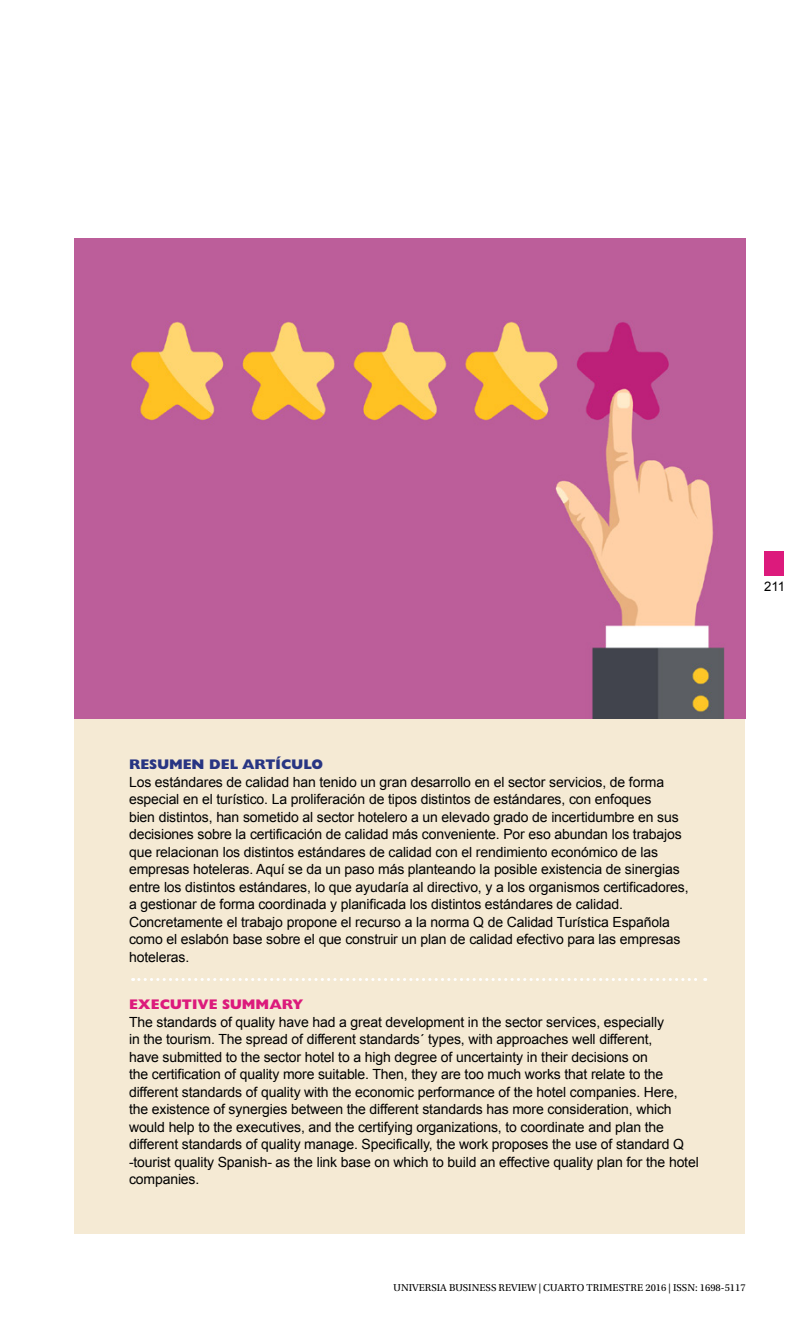
<style>
.page{position:relative;width:809px;height:1340px;background:#fff}
.page>*{position:absolute;margin:0;border:0;box-sizing:border-box;transform-origin:0 0}
.t1{font:14px/17.5px "Arial";letter-spacing:-.01em;color:#000}
.t2{font:800 14px "Gill Sans Std";color:#283583}
.t3{font:800 14px "Gill Sans Std";color:#dc1a7c}
.t4{font:13.12px "Arial";color:#000}
.t5{font:10.5px "Utopia Std";color:#000}
</style>
<div class="page">
<div style="left:764px;top:551px;width:20px;height:24px;background:#dc1a7c"></div>
<div style="left:74px;top:719px;width:671px;height:514px;background:#f5ead4"></div>
<svg style="left:133px;top:978px;width:572px;height:3px"></svg>
<img style="left:74px;top:238px;width:671px;height:480px">
<p class="t4" style="left:764px;top:577px;width:22px">211</p>
<p class="t2" style="left:129px;top:756px;width:196px">RESUMEN DEL ARTÍCULO</p>
<p class="t1" style="left:129px;top:773px;width:561px">Los estándares de calidad han tenido un gran desarrollo en el sector servicios, de forma especial en el turístico. La proliferación de tipos distintos de estándares, con enfoques<br>bien distintos, han sometido al sector hotelero a un elevado grado de incertidumbre en sus decisiones sobre la certificación de calidad más conveniente. Por eso abundan los trabajos que relacionan los distintos estándares de calidad con el rendimiento económico de las empresas hoteleras. Aquí se da un paso más planteando la posible existencia de sinergias entre los distintos estándares, lo que ayudaría al directivo, y a los organismos certificadores, a gestionar de forma coordinada y planificada los distintos estándares de calidad.<br>Concretamente el trabajo propone el recurso a la norma Q de Calidad Turística Española como el eslabón base sobre el que construir un plan de calidad efectivo para las empresas hoteleras.</p>
<p class="t3" style="left:129px;top:996px;width:176px">EXECUTIVE SUMMARY</p>
<p class="t1" style="left:129px;top:1013px;width:571px">The standards of quality have had a great development in the sector services, especially<br>in the tourism. The spread of different standards´ types, with approaches well different,<br>have submitted to the sector hotel to a high degree of uncertainty in their decisions on<br>the certification of quality more suitable. Then, they are too much works that relate to the different standards of quality with the economic performance of the hotel companies. Here, the existence of synergies between the different standards has more consideration, which would help to the executives, and the certifying organizations, to coordinate and plan the different standards of quality manage. Specifically, the work proposes the use of standard Q -tourist quality Spanish- as the link base on which to build an effective quality plan for the hotel companies.</p>
<p class="t5" style="left:393px;top:1281px;width:353px">UNIVERSIA BUSINESS REVIEW | CUARTO TRIMESTRE 2016 | ISSN: 1698-5117</p>
</div>
